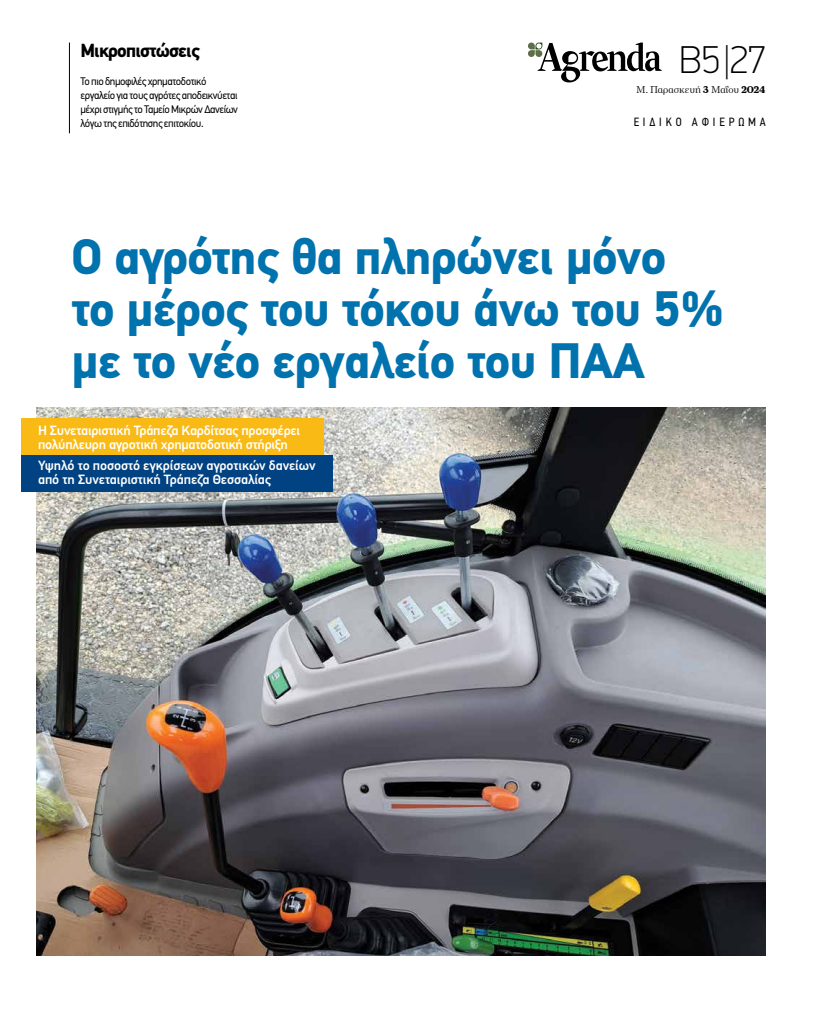
<style>
.page{position:relative;width:823px;height:1021px;background:#fff}
.page>*{position:absolute;margin:0;border:0;box-sizing:border-box;transform-origin:0 0}
.t1{font:700 49.9px/52px "PF Din Text Pro";letter-spacing:-.02em;color:#0072ad}
.t2{font:100 39px "PF Din Display Pro";color:#000}
.t3{font:700 19px "PF Din Text Pro";letter-spacing:-.04em;color:#000}
.t4{font:500 13.4px/14px "PF Din Text Pro";letter-spacing:-.02em;color:#fff}
.t5{font:12px "PF Din Text Cond Pro";letter-spacing:.32em;color:#000}
.t6{font:11px/14px "PF Din Text Pro";letter-spacing:-.04em;color:#000;scale:.96 1}
.t7{font:300 10px "Farnham Display GR";letter-spacing:-.01em;color:#000}
.s1{font-weight:700}
</style>
<div class="page">
<img style="left:37px;top:407px;width:727px;height:548px">
<hr style="left:69px;top:43px;width:1px;height:90px;background:#000">
<div style="left:21px;top:455px;width:311px;height:36px;background:#004282"></div>
<div style="left:21px;top:418px;width:303px;height:37px;background:#faba15"></div>
<svg style="left:528px;top:43px;width:133px;height:39px"></svg>
<h3 class="t3" style="left:80px;top:39px;width:121px">Μικροπιστώσεις</h3>
<p class="t6" style="left:80px;top:74px;width:165px">Το πιο δημοφιλές χρηματοδοτικό εργαλείο για τους αγρότες αποδεικνύεται μέχρι στιγμής το Ταμείο Μικρών Δανείων λόγω της επιδότησης επιτοκίου.</p>
<h2 class="t2" style="left:679px;top:37px;width:88px">B5 |27</h2>
<p class="t7" style="left:636px;top:85px;width:130px">Μ. Παρασκευή <span class="s1">3</span> Μαΐου <span class="s1">2024</span></p>
<p class="t5" style="left:633px;top:115px;width:134px">EΙΔΙΚΟ ΑΦΙΕΡΩΜΑ</p>
<h1 class="t1" style="left:71px;top:232px;width:655px">Ο αγρότης θα πληρώνει μόνο<br>το μέρος του τόκου άνω του 5% με το νέο εργαλείο του ΠΑΑ</h1>
<p class="t4" style="left:38px;top:423px;width:263px">Η Συνεταιριστική Τράπεζα Καρδίτσας προσφέρει πολύπλευρη αγροτική χρηματοδοτική στήριξη</p>
<p class="t4" style="left:38px;top:458px;width:279px">Υψηλό το ποσοστό εγκρίσεων αγροτικών δανείων από τη Συνεταιριστική Τράπεζα Θεσσαλίας</p>
</div>
